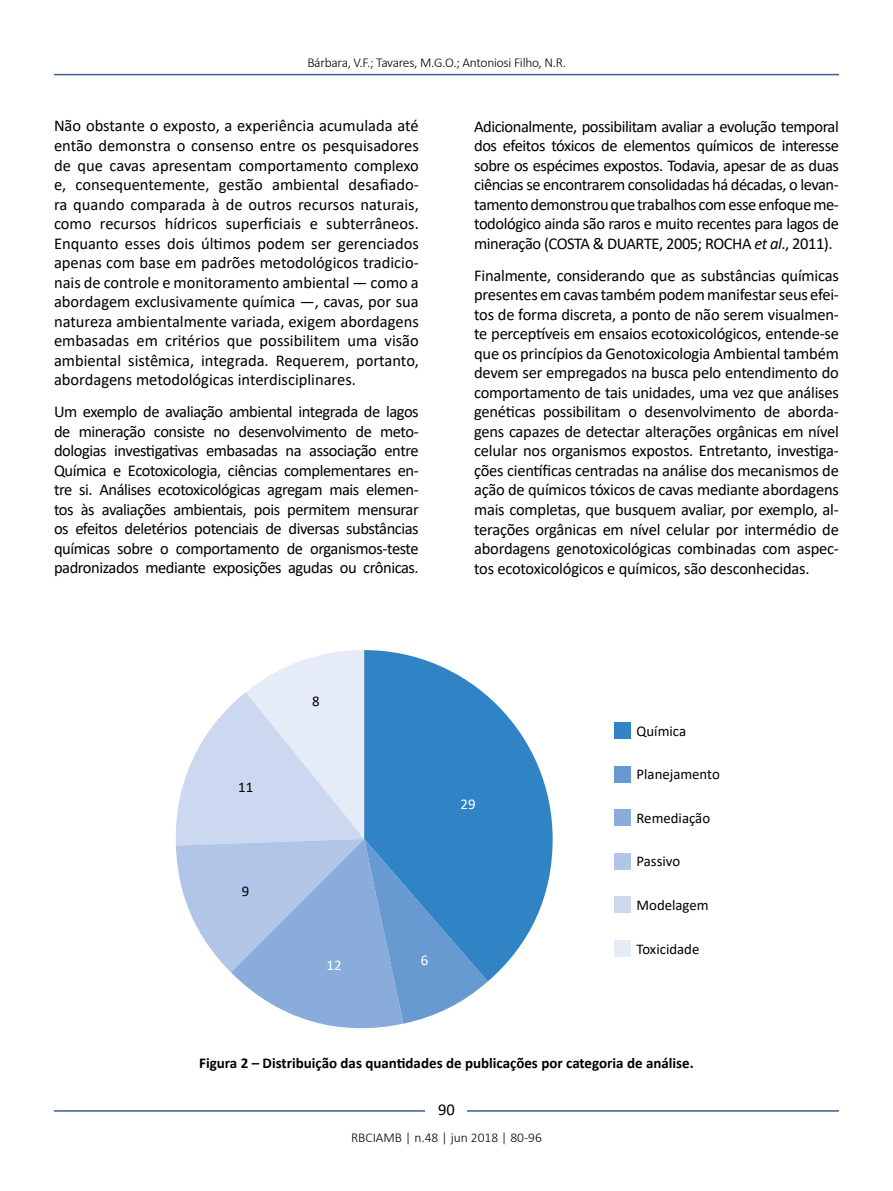
<style>
.page{position:relative;width:893px;height:1191px;background:#fff}
.page>*{position:absolute;margin:0;border:0;box-sizing:border-box;transform-origin:0 0}
.t1{font:16.5px/19.5px "Calibri";letter-spacing:-.025em;color:#000;text-align:justify}
.t2{font:700 15px "Calibri";color:#000}
.t3{font:14.85px "Calibri";color:#000}
.t4{font:14.85px "Calibri";color:#fff}
.t5{font:300 13.5px "Calibri";letter-spacing:-.02em;color:#000}
.t6{font:300 13.5px "Calibri";color:#000}
.s1{font-style:italic}
</style>
<div class="page">
<hr style="left:54px;top:74px;width:785px;height:1px;background:#365f92">
<hr style="left:54px;top:1110px;width:785px;height:1px;background:#365f92">
<div style="left:426px;top:1096px;width:41px;height:26px;background:#fff"></div>
<svg style="left:176px;top:650px;width:312px;height:378px"></svg>
<svg style="left:364px;top:650px;width:189px;height:331px;fill:#3084c6"></svg>
<div style="left:614px;top:722px;width:16px;height:17px;background:#3084c6"></div>
<div style="left:614px;top:765px;width:16px;height:17px;background:#689ad2"></div>
<div style="left:614px;top:809px;width:16px;height:17px;background:#89acdb"></div>
<div style="left:614px;top:852px;width:16px;height:17px;background:#b0c5e7"></div>
<div style="left:614px;top:896px;width:16px;height:17px;background:#cbd8f0"></div>
<div style="left:614px;top:940px;width:16px;height:16px;background:#e6ebf8"></div>
<p class="t5" style="left:307px;top:54px;width:260px">Bárbara, V.F.; Tavares, M.G.O.; Antoniosi Filho, N.R.</p>
<p class="t1" style="left:54px;top:116px;width:366px">Não obstante o exposto, a experiência acumulada até então demonstra o consenso entre os pesquisadores de que cavas apresentam comportamento complexo e, consequentemente, gestão ambiental desafiado‑ ra quando comparada à de outros recursos naturais, como recursos hídricos superficiais e subterrâneos.<br>Enquanto esses dois últimos podem ser gerenciados apenas com base em padrões metodológicos tradicio‑ nais de controle e monitoramento ambiental — como a abordagem exclusivamente química —, cavas, por sua natureza ambientalmente variada, exigem abordagens embasadas em critérios que possibilitem uma visão ambiental sistêmica, integrada. Requerem, portanto, abordagens metodológicas interdisciplinares.</p>
<p class="t1" style="left:54px;top:402px;width:366px">Um exemplo de avaliação ambiental integrada de lagos de mineração consiste no desenvolvimento de meto‑ dologias investigativas embasadas na associação entre Química e Ecotoxicologia, ciências complementares en‑ tre si. Análises ecotoxicológicas agregam mais elemen‑ tos às avaliações ambientais, pois permitem mensurar os efeitos deletérios potenciais de diversas substâncias químicas sobre o comportamento de organismos-teste padronizados mediante exposições agudas ou crônicas.</p>
<p class="t1" style="left:474px;top:116px;width:366px">Adicionalmente, possibilitam avaliar a evolução temporal dos efeitos tóxicos de elementos químicos de interesse sobre os espécimes expostos. Todavia, apesar de as duas ciências se encontrarem consolidadas há décadas, o levan‑ tamento demonstrou que trabalhos com esse enfoque me‑ todológico ainda são raros e muito recentes para lagos de mineração (COSTA &amp; DUARTE, 2005; ROCHA <span class="s1">et al</span>., 2011).</p>
<p class="t1" style="left:474px;top:265px;width:366px">Finalmente, considerando que as substâncias químicas presentes em cavas também podem manifestar seus efei‑ tos de forma discreta, a ponto de não serem visualmen‑ te perceptíveis em ensaios ecotoxicológicos, entende-se que os princípios da Genotoxicologia Ambiental também devem ser empregados na busca pelo entendimento do comportamento de tais unidades, uma vez que análises genéticas possibilitam o desenvolvimento de aborda‑ gens capazes de detectar alterações orgânicas em nível celular nos organismos expostos. Entretanto, investiga‑ ções científicas centradas na análise dos mecanismos de ação de químicos tóxicos de cavas mediante abordagens mais completas, que busquem avaliar, por exemplo, al‑ terações orgânicas em nível celular por intermédio de abordagens genotoxicológicas combinadas com aspec‑ tos ecotoxicológicos e químicos, são desconhecidas.</p>
<p class="t3" style="left:238px;top:776px;width:17px">11</p>
<p class="t3" style="left:242px;top:881px;width:9px">9</p>
<p class="t3" style="left:312px;top:691px;width:9px">8</p>
<p class="t4" style="left:326px;top:954px;width:17px">12</p>
<p class="t4" style="left:460px;top:794px;width:17px">29</p>
<p class="t4" style="left:421px;top:949px;width:9px">6</p>
<p class="t3" style="left:636px;top:720px;width:51px">Química</p>
<p class="t3" style="left:636px;top:764px;width:85px">Planejamento</p>
<p class="t3" style="left:636px;top:807px;width:75px">Remediação</p>
<p class="t3" style="left:636px;top:851px;width:45px">Passivo</p>
<p class="t3" style="left:636px;top:894px;width:74px">Modelagem</p>
<p class="t3" style="left:636px;top:938px;width:64px">Toxicidade</p>
<p class="t2" style="left:199px;top:1052px;width:496px">Figura 2 – Distribuição das quantidades de publicações por categoria de análise.</p>
<p class="t1" style="left:438px;top:1099px;width:18px">90</p>
<p class="t6" style="left:351px;top:1129px;width:192px">RBCIAMB | n.48 | jun 2018 | 80-96</p>
</div>
